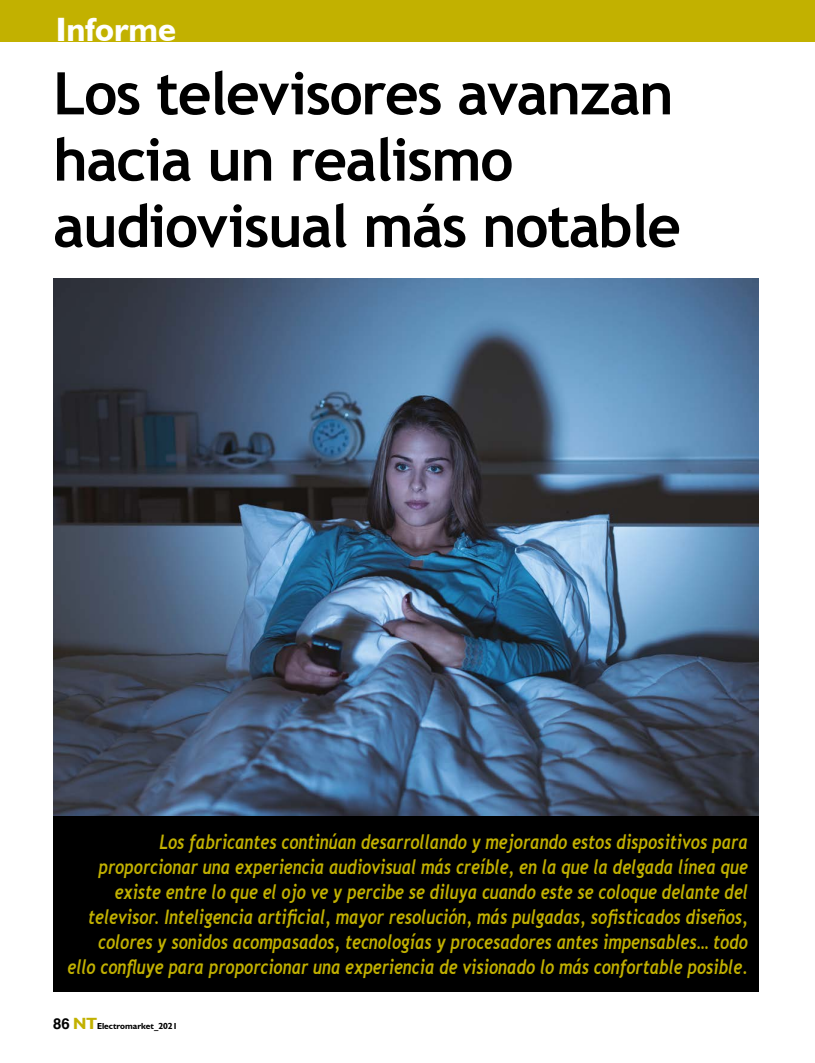
<style>
.page{position:relative;width:815px;height:1063px;background:#fff}
.page>*{position:absolute;margin:0;border:0;box-sizing:border-box;transform-origin:0 0}
.t1{font:700 58.75px/66.2px "Trebuchet MS";letter-spacing:-.025em;color:#000}
.t2{font:700 33.75px "Humanist 521 BT";color:#fff}
.t3{font:italic 700 20px/25px "Trebuchet";color:#c2b100;text-align:right;scale:.8 1}
.t4{font:700 8.75px "Humanist 521 BT";color:#000}
.s1{font-family:"Helvetica";font-size:15px}
.s2{font-size:16.25px;color:#c2b100}
</style>
<div class="page">
<div style="left:0;top:0;width:815px;height:41px;background:#c2b100"></div>
<img style="left:53px;top:278px;width:706px;height:538px">
<div style="left:53px;top:816px;width:706px;height:176px;background:#000"></div>
<h2 class="t2" style="left:56px;top:9px;width:122px">Informe</h2>
<h1 class="t1" style="left:53px;top:60px;width:629px">Los televisores avanzan hacia un realismo audiovisual más notable</h1>
<p class="t3" style="left:68px;top:830px;width:852px">Los fabricantes continúan desarrollando y mejorando estos dispositivos para proporcionar una experiencia audiovisual más creíble, en la que la delgada línea que existe entre lo que el ojo ve y percibe se diluya cuando este se coloque delante del televisor. Inteligencia artificial, mayor resolución, más pulgadas, sofisticados diseños, colores y sonidos acompasados, tecnologías y procesadores antes impensables… todo ello confluye para proporcionar una experiencia de visionado lo más confortable posible.</p>
<p class="t4" style="left:53px;top:1021px;width:126px"><span class="s1">86</span> <span class="s2">NT</span>Electromarket_2021</p>
</div>
